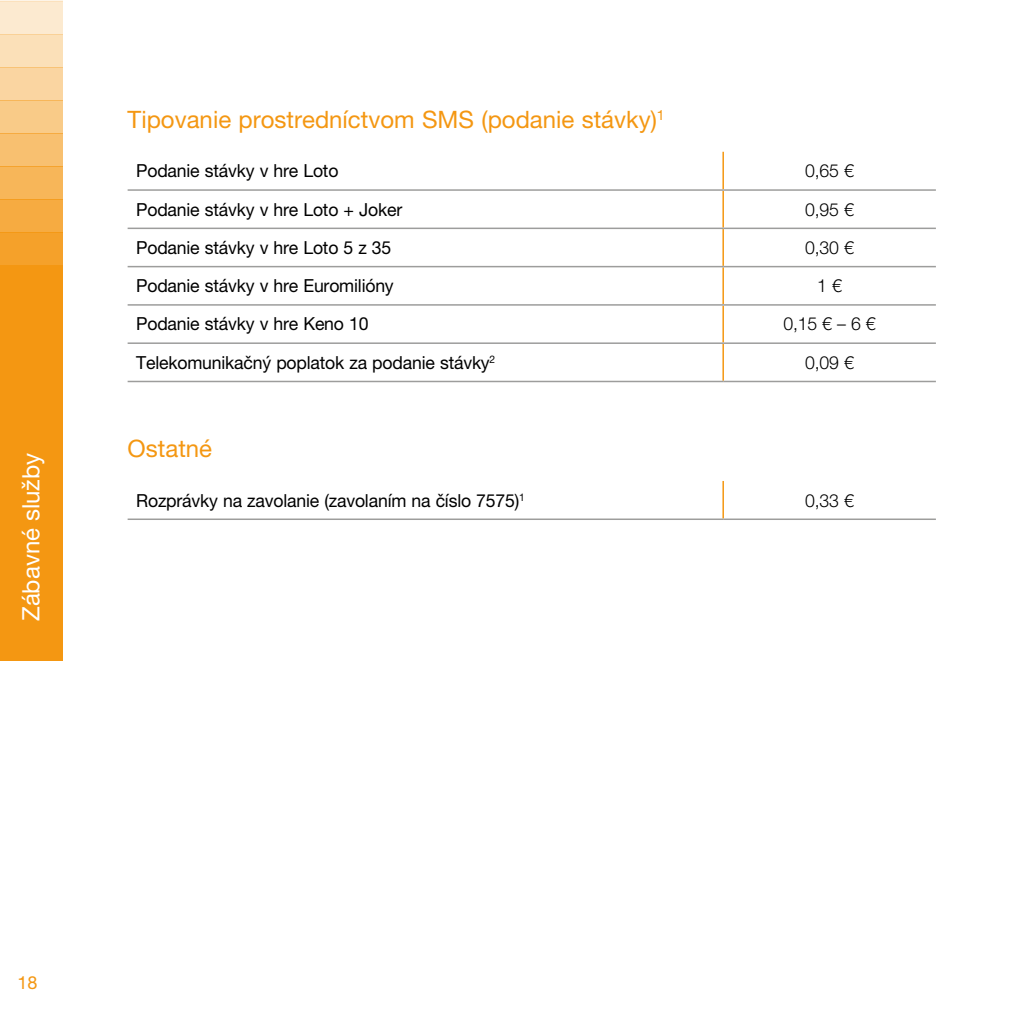
<style>
.page{position:relative;width:1021px;height:1021px;background:#fff}
.page>*{position:absolute;margin:0;border:0;box-sizing:border-box;transform-origin:0 0}
.t1{font:24px "Helvetica Neue LT Pro";color:#f49712}
.t2{font:24px "Helvetica Neue LT Pro";color:#fff}
.t3{font:18px "Helvetica Neue LT Pro";letter-spacing:-.01em;color:#000}
.t4{font:300 18px "Helvetica Neue LT Pro";letter-spacing:-.01em;color:#000}
.t5{font:18px "Helvetica Neue LT Pro";color:#f49712}
</style>
<div class="page">
<div style="left:0;top:1px;width:63px;height:33px;background:#fcead0"></div>
<div style="left:0;top:166px;width:63px;height:33px;background:#f7b659"></div>
<svg style="left:0;top:199px;width:63px;height:66px;background:#f5a534"></svg>
<div style="left:0;top:265px;width:63px;height:395px;background:#f49712"></div>
<div style="left:0;top:133px;width:63px;height:33px;background:#f8c070"></div>
<div style="left:0;top:100px;width:63px;height:33px;background:#f9cb88"></div>
<hr style="left:0;top:0;width:63px;height:1px;background:#f49712">
<svg style="left:0;top:34px;width:63px;height:66px;background:#fadaab"></svg>
<hr style="left:722px;top:481px;width:2px;height:37px;background:#f49712">
<hr style="left:128px;top:518px;width:595px;height:2px;background:#9d9d9c">
<hr style="left:723px;top:518px;width:212px;height:2px;background:#9d9d9c">
<hr style="left:722px;top:152px;width:2px;height:37px;background:#f49712">
<hr style="left:722px;top:191px;width:2px;height:36px;background:#f49712">
<hr style="left:722px;top:229px;width:2px;height:37px;background:#f49712">
<hr style="left:722px;top:267px;width:2px;height:37px;background:#f49712">
<hr style="left:722px;top:306px;width:2px;height:36px;background:#f49712">
<hr style="left:722px;top:344px;width:2px;height:37px;background:#f49712">
<hr style="left:128px;top:189px;width:595px;height:2px;background:#9d9d9c">
<hr style="left:128px;top:227px;width:595px;height:2px;background:#9d9d9c">
<hr style="left:128px;top:266px;width:595px;height:1px;background:#9d9d9c">
<hr style="left:128px;top:304px;width:595px;height:2px;background:#9d9d9c">
<hr style="left:128px;top:342px;width:595px;height:2px;background:#9d9d9c">
<hr style="left:128px;top:381px;width:595px;height:1px;background:#9d9d9c">
<hr style="left:723px;top:189px;width:212px;height:2px;background:#9d9d9c">
<hr style="left:723px;top:227px;width:212px;height:2px;background:#9d9d9c">
<hr style="left:723px;top:266px;width:212px;height:1px;background:#9d9d9c">
<hr style="left:723px;top:304px;width:212px;height:2px;background:#9d9d9c">
<hr style="left:723px;top:342px;width:212px;height:2px;background:#9d9d9c">
<hr style="left:723px;top:381px;width:212px;height:1px;background:#9d9d9c">
<h1 class="t2" style="left:17px;top:621px;width:169px;rotate:-90deg">Zábavné služby</h1>
<h1 class="t1" style="left:128px;top:105px;width:538px">Tipovanie prostredníctvom SMS (podanie stávky)<sup>1</sup></h1>
<p class="t3" style="left:136px;top:160px;width:204px">Podanie stávky v hre Loto</p>
<p class="t4" style="left:805px;top:160px;width:50px">0,65 €</p>
<p class="t3" style="left:136px;top:198px;width:268px">Podanie stávky v hre Loto + Joker</p>
<p class="t4" style="left:805px;top:198px;width:50px">0,95 €</p>
<p class="t3" style="left:136px;top:237px;width:257px">Podanie stávky v hre Loto 5 z 35</p>
<p class="t4" style="left:805px;top:236px;width:50px">0,30 €</p>
<p class="t3" style="left:136px;top:275px;width:259px">Podanie stávky v hre Euromilióny</p>
<p class="t4" style="left:817px;top:275px;width:26px">1 €</p>
<p class="t3" style="left:136px;top:313px;width:234px">Podanie stávky v hre Keno 10</p>
<p class="t4" style="left:783px;top:313px;width:94px">0,15 € – 6 €</p>
<p class="t3" style="left:136px;top:351px;width:361px">Telekomunikačný poplatok za podanie stávky<sup>2</sup></p>
<p class="t4" style="left:805px;top:351px;width:50px">0,09 €</p>
<h1 class="t1" style="left:128px;top:434px;width:86px">Ostatné</h1>
<p class="t3" style="left:136px;top:489px;width:390px">Rozprávky na zavolanie (zavolaním na číslo 7575)<sup>1</sup></p>
<p class="t4" style="left:805px;top:489px;width:50px">0,33 €</p>
<p class="t5" style="left:17px;top:971px;width:22px">18</p>
</div>
